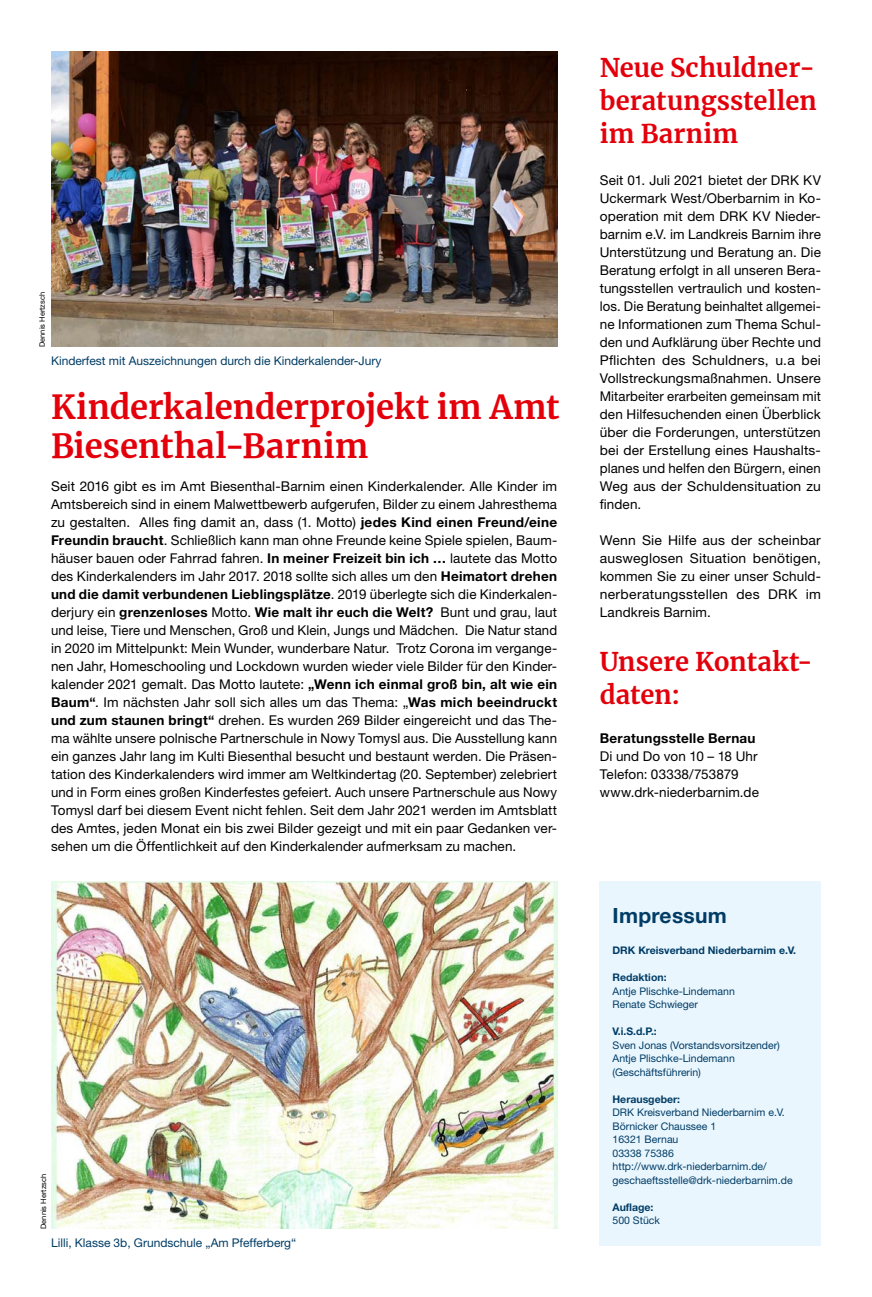
<style>
.page{position:relative;width:872px;height:1297px;background:#fff}
.page>*{position:absolute;margin:0;border:0;box-sizing:border-box;transform-origin:0 0}
.MGB_Headline_23{font:700 32.85px/39.5px "Merriweather";color:#e3000b}
.MGB_Headline_23-2{font:700 25.5px/33px "Merriweather";color:#e3000b;text-align:justify}
.MGB_Impressum_Über{font:700 21px "Helvetica Neue LT Pro";letter-spacing:.015em;color:#003c65}
.MGB_Copy{font:13.5px/18px "Helvetica Neue LT Pro";letter-spacing:.01em;color:#000;text-align:justify}
.MGB_Copy-2{font:700 13.5px "Helvetica Neue LT Pro";letter-spacing:.02em;color:#000}
.MGB_BU{font:12px "Helvetica Neue LT Pro";color:#003c65}
.MGB_Impressum{font:10.5px/13.5px "Helvetica Neue LT Pro";color:#003c65}
.MGB_Impressum-2{font:700 10.5px "Helvetica Neue LT Pro";color:#003c65}
.MGB_Fotocredits{font:7.5px "Helvetica Neue LT Pro";color:#000}
.s1{font-weight:700}
</style>
<div class="page">
<div style="left:600px;top:882px;width:221px;height:364px;background:#eaf6fe"></div>
<img style="left:51px;top:51px;width:506px;height:296px">
<img style="left:51px;top:882px;width:506px;height:347px">
<p class="MGB_Fotocredits" style="left:38px;top:347px;width:56px;rotate:-90deg">Dennis Hertzsch</p>
<p class="MGB_BU" style="left:51px;top:353px;width:332px">Kinderfest mit Auszeichnungen durch die Kinderkalender-Jury</p>
<p class="MGB_Headline_23" style="left:51px;top:386px;width:510px">Kinderkalenderprojekt im Amt<br>Biesenthal-Barnim</p>
<p class="MGB_Copy" style="left:51px;top:476px;width:508px">Seit 2016 gibt es im Amt Biesenthal-Barnim einen Kinderkalender. Alle Kinder im Amtsbereich sind in einem Malwettbewerb aufgerufen, Bilder zu einem Jahresthema zu gestalten. Alles fing damit an, dass (1. Motto) <span class="s1">jedes Kind einen Freund/eine Freundin braucht</span>. Schließlich kann man ohne Freunde keine Spiele spielen, Baum&shy;häuser bauen oder Fahrrad fahren. <span class="s1">In meiner Freizeit bin ich …</span> lautete das Motto des Kinderkalenders im Jahr 2017. 2018 sollte sich alles um den <span class="s1">Heimatort drehen und die damit verbundenen Lieblingsplätze</span>. 2019 überlegte sich die Kinderkalen&shy;derjury ein <span class="s1">grenzenloses</span> Motto. <span class="s1">Wie malt ihr euch die Welt?</span> Bunt und grau, laut und leise, Tiere und Menschen, Groß und Klein, Jungs und Mädchen. Die Natur stand in 2020 im Mittelpunkt: Mein Wunder, wunderbare Natur. Trotz Corona im vergange&shy;nen Jahr, Homeschooling und Lockdown wurden wieder viele Bilder für den Kinder&shy;kalender 2021 gemalt. Das Motto lautete: <span class="s1">„Wenn ich einmal groß bin, alt wie ein Baum“</span>. Im nächsten Jahr soll sich alles um das Thema: „<span class="s1">Was mich beeindruckt und zum staunen bringt“</span> drehen. Es wurden 269 Bilder eingereicht und das The&shy;ma wählte unsere polnische Partnerschule in Nowy Tomysl aus. Die Ausstellung kann ein ganzes Jahr lang im Kulti Biesenthal besucht und bestaunt werden. Die Präsen&shy;tation des Kinderkalenders wird immer am Weltkindertag (20. September) zelebriert und in Form eines großen Kinderfestes gefeiert. Auch unsere Partnerschule aus Nowy Tomysl darf bei diesem Event nicht fehlen. Seit dem Jahr 2021 werden im Amtsblatt des Amtes, jeden Monat ein bis zwei Bilder gezeigt und mit ein paar Gedanken ver&shy;sehen um die Öffentlichkeit auf den Kinderkalender aufmerksam zu machen.</p>
<p class="MGB_Fotocredits" style="left:39px;top:1229px;width:56px;rotate:-90deg">Dennis Hertzsch</p>
<p class="MGB_BU" style="left:51px;top:1235px;width:247px">Lilli, Klasse 3b, Grundschule „Am Pfefferberg“</p>
<p class="MGB_Headline_23-2" style="left:600px;top:50px;width:218px">Neue Schuldner&shy;beratungsstellen im Barnim</p>
<p class="MGB_Copy" style="left:600px;top:170px;width:223px">Seit 01. Juli 2021 bietet der DRK KV Uckermark West/Oberbarnim in Ko&shy;operation mit dem DRK KV Nieder&shy;barnim e.V. im Landkreis Barnim ihre Unterstützung und Beratung an. Die Beratung erfolgt in all unseren Bera&shy;tungsstellen vertraulich und kosten&shy;los. Die Beratung beinhaltet allgemei&shy;ne Informationen zum Thema Schul&shy;den und Aufklärung über Rechte und Pflichten des Schuldners, u.a bei Vollstreckungsmaßnahmen. Unsere Mitarbeiter erarbeiten gemeinsam mit den Hilfesuchenden einen Überblick über die Forderungen, unterstützen bei der Erstellung eines Haushalts&shy;planes und helfen den Bürgern, einen Weg aus der Schuldensituation zu finden.</p>
<p class="MGB_Copy" style="left:600px;top:530px;width:223px">Wenn Sie Hilfe aus der scheinbar ausweglosen Situation benötigen, kommen Sie zu einer unser Schuld&shy;nerberatungsstellen des DRK im Landkreis Barnim.</p>
<p class="MGB_Headline_23-2" style="left:600px;top:644px;width:215px">Unsere Kontakt&shy;daten:</p>
<p class="MGB_Copy-2" style="left:600px;top:729px;width:157px">Beratungsstelle Bernau</p>
<p class="MGB_Copy" style="left:600px;top:746px;width:159px">Di und Do von 10 – 18 Uhr</p>
<p class="MGB_Copy" style="left:600px;top:764px;width:140px">Telefon: 03338/753879</p>
<p class="MGB_Copy" style="left:600px;top:782px;width:161px">www.drk-niederbarnim.de</p>
<p class="MGB_Impressum_Über" style="left:612px;top:902px;width:116px">Impressum</p>
<p class="MGB_Impressum-2" style="left:612px;top:944px;width:185px">DRK Kreisverband Niederbarnim e.V.</p>
<p class="MGB_Impressum-2" style="left:612px;top:971px;width:56px">Redaktion:</p>
<p class="MGB_Impressum" style="left:612px;top:984px;width:124px">Antje Plischke-Lindemann</p>
<p class="MGB_Impressum" style="left:612px;top:997px;width:87px">Renate Schwieger</p>
<p class="MGB_Impressum-2" style="left:612px;top:1025px;width:46px">V.i.S.d.P.:</p>
<p class="MGB_Impressum" style="left:612px;top:1038px;width:169px">Sven Jonas (Vorstandsvorsitzender)</p>
<p class="MGB_Impressum" style="left:612px;top:1051px;width:124px">Antje Plischke-Lindemann (Geschäftsführerin)</p>
<p class="MGB_Impressum-2" style="left:612px;top:1092px;width:69px">Herausgeber:</p>
<p class="MGB_Impressum" style="left:612px;top:1105px;width:174px">DRK Kreisverband Niederbarnim e.V.</p>
<p class="MGB_Impressum" style="left:612px;top:1119px;width:105px">Börnicker Chaussee 1</p>
<p class="MGB_Impressum" style="left:612px;top:1132px;width:67px">16321 Bernau</p>
<p class="MGB_Impressum" style="left:612px;top:1146px;width:63px">03338 75386</p>
<p class="MGB_Impressum" style="left:612px;top:1159px;width:156px">http://www.drk-niederbarnim.de/</p>
<p class="MGB_Impressum" style="left:612px;top:1173px;width:182px">geschaeftsstelle@drk-niederbarnim.de</p>
<p class="MGB_Impressum-2" style="left:612px;top:1200px;width:43px">Auflage:</p>
<p class="MGB_Impressum" style="left:612px;top:1213px;width:49px">500 Stück</p>
</div>
